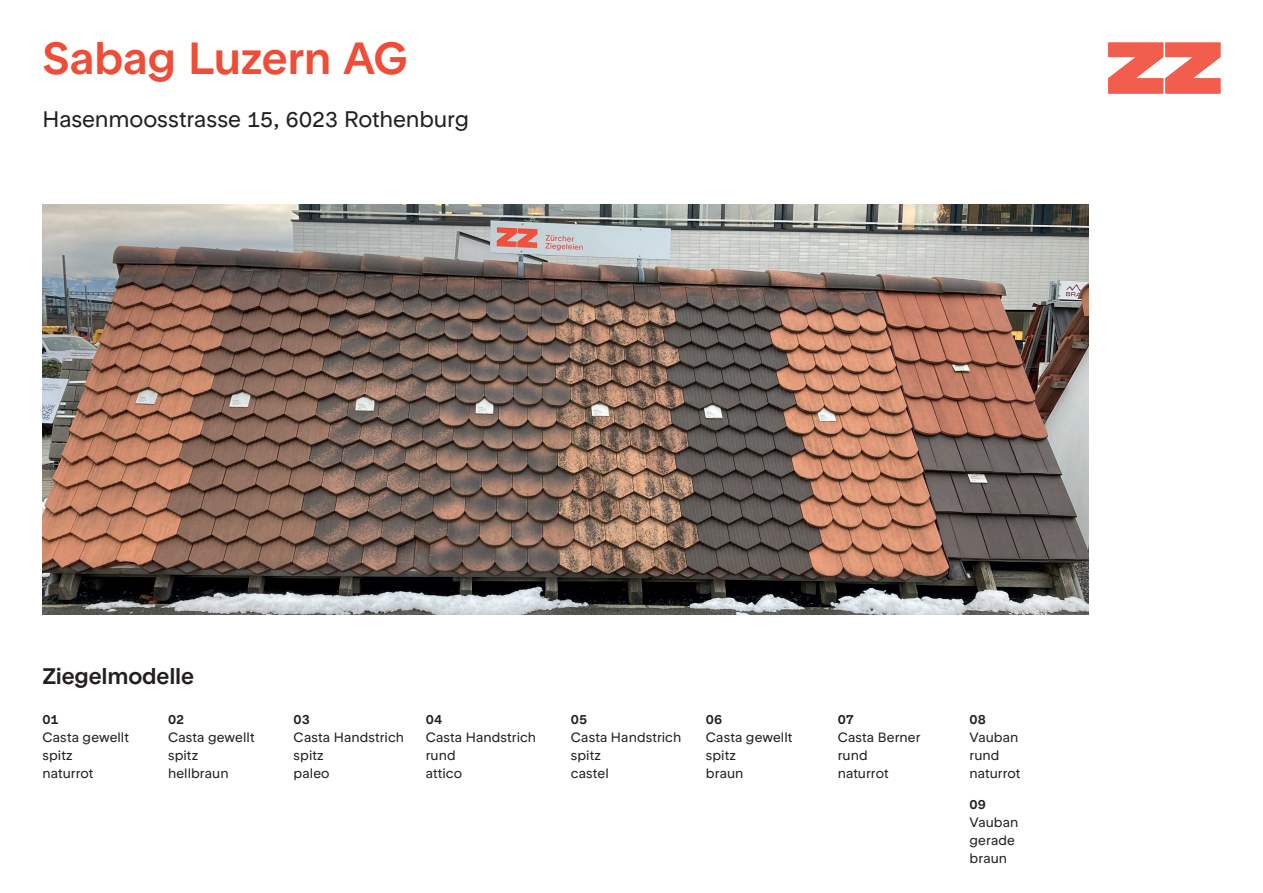
<style>
.page{position:relative;width:1263px;height:893px;background:#fff}
.page>*{position:absolute;margin:0;border:0;box-sizing:border-box;transform-origin:0 0}
.t1{font:500 45px "ZZ Rondelle";letter-spacing:-.01em;color:#ef4d37}
.t2{font:22.5px "ZZ Rondelle";letter-spacing:-.01em;color:#231f20}
.t3{font:500 22.5px "ZZ Rondelle";letter-spacing:-.005em;color:#231f20}
.t4{font:13.5px/18px "ZZ Rondelle";letter-spacing:.005em;color:#231f20}
.t5{font:500 13.5px "ZZ Rondelle";letter-spacing:.01em;color:#231f20}
</style>
<div class="page">
<svg style="left:1108px;top:43px;width:112px;height:51px"></svg>
<img style="left:43px;top:204px;width:1046px;height:411px">
<h1 class="t1" style="left:43px;top:31px;width:367px">Sabag Luzern AG</h1>
<h2 class="t2" style="left:43px;top:106px;width:428px">Hasenmoosstrasse 15, 6023 Rothenburg</h2>
<h2 class="t3" style="left:43px;top:663px;width:153px">Ziegelmodelle</h2>
<p class="t5" style="left:43px;top:711px;width:18px">01</p>
<p class="t4" style="left:43px;top:728px;width:88px">Casta gewellt spitz<br>naturrot</p>
<p class="t5" style="left:168px;top:711px;width:18px">02</p>
<p class="t4" style="left:168px;top:728px;width:88px">Casta gewellt spitz hellbraun</p>
<p class="t5" style="left:294px;top:711px;width:18px">03</p>
<p class="t4" style="left:294px;top:728px;width:112px">Casta Handstrich spitz<br>paleo</p>
<p class="t5" style="left:426px;top:711px;width:18px">04</p>
<p class="t4" style="left:426px;top:728px;width:112px">Casta Handstrich rund<br>attico</p>
<p class="t5" style="left:571px;top:711px;width:18px">05</p>
<p class="t4" style="left:571px;top:728px;width:112px">Casta Handstrich spitz<br>castel</p>
<p class="t5" style="left:706px;top:711px;width:18px">06</p>
<p class="t4" style="left:706px;top:728px;width:88px">Casta gewellt spitz<br>braun</p>
<p class="t5" style="left:838px;top:711px;width:18px">07</p>
<p class="t4" style="left:838px;top:728px;width:84px">Casta Berner rund naturrot</p>
<p class="t5" style="left:969px;top:711px;width:18px">08</p>
<p class="t4" style="left:969px;top:728px;width:52px">Vauban rund naturrot</p>
<p class="t5" style="left:969px;top:796px;width:18px">09</p>
<p class="t4" style="left:969px;top:813px;width:50px">Vauban gerade braun</p>
</div>
